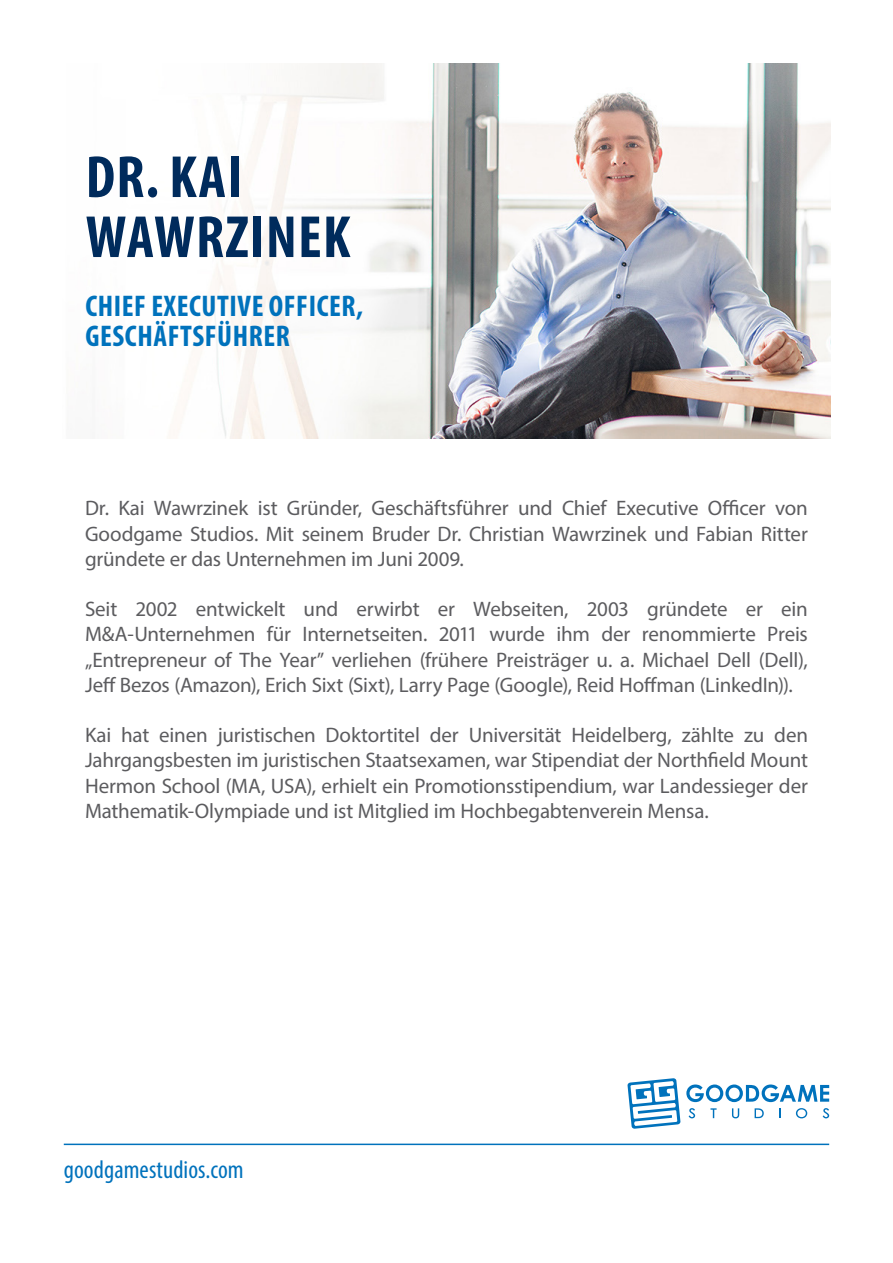
<style>
.page{position:relative;width:893px;height:1263px;background:#fff}
.page>*{position:absolute;margin:0;border:0;box-sizing:border-box;transform-origin:0 0}
.t1{font:700 condensed 60px "Myriad Pro";letter-spacing:.02em;color:#002b5c}
.t2{font:700 condensed 30px/30px "Myriad Pro";letter-spacing:.02em;color:#0072bc}
.t3{font:condensed 25.5px "Myriad Pro";letter-spacing:.005em;color:#0072bc}
.t4{font:21px/25.2px "Myriad Pro";letter-spacing:-.01em;color:#5c5c5f;text-align:justify}
</style>
<div class="page">
<hr style="left:64px;top:1143px;width:765px;height:2px;background:#0072bc">
<svg style="left:628px;top:1078px;width:201px;height:51px"></svg>
<img style="left:169px;top:64px;width:661px;height:375px">
<p class="t1" style="left:86px;top:140px;width:158px">DR. KAI</p>
<p class="t1" style="left:86px;top:200px;width:266px">WAWRZINEK</p>
<p class="t2" style="left:85px;top:290px;width:279px">CHIEF EXECUTIVE OFFICER,<br>GESCHÄFTSFÜHRER</p>
<p class="t4" style="left:85px;top:495px;width:724px">Dr. Kai Wawrzinek ist Gründer, Geschäftsführer und Chief Executive Officer von Goodgame Studios. Mit seinem Bruder Dr. Christian Wawrzinek und Fabian Ritter gründete er das Unternehmen im Juni 2009.</p>
<p class="t4" style="left:85px;top:596px;width:724px">Seit 2002 entwickelt und erwirbt er Webseiten, 2003 gründete er ein M&amp;A-Unternehmen für Internetseiten. 2011 wurde ihm der renommierte Preis „Entrepreneur of The Year” verliehen (frühere Preisträger u. a. Michael Dell (Dell), Jeff Bezos (Amazon), Erich Sixt (Sixt), Larry Page (Google), Reid Hoffman (LinkedIn)).</p>
<p class="t4" style="left:85px;top:722px;width:724px">Kai hat einen juristischen Doktortitel der Universität Heidelberg, zählte zu den Jahrgangsbesten im juristischen Staatsexamen, war Stipendiat der Northfield Mount Hermon School (MA, USA), erhielt ein Promotionsstipendium, war Landessieger der Mathematik-Olympiade und ist Mitglied im Hochbegabtenverein Mensa.</p>
<p class="t3" style="left:64px;top:1154px;width:182px">goodgamestudios.com</p>
</div>
